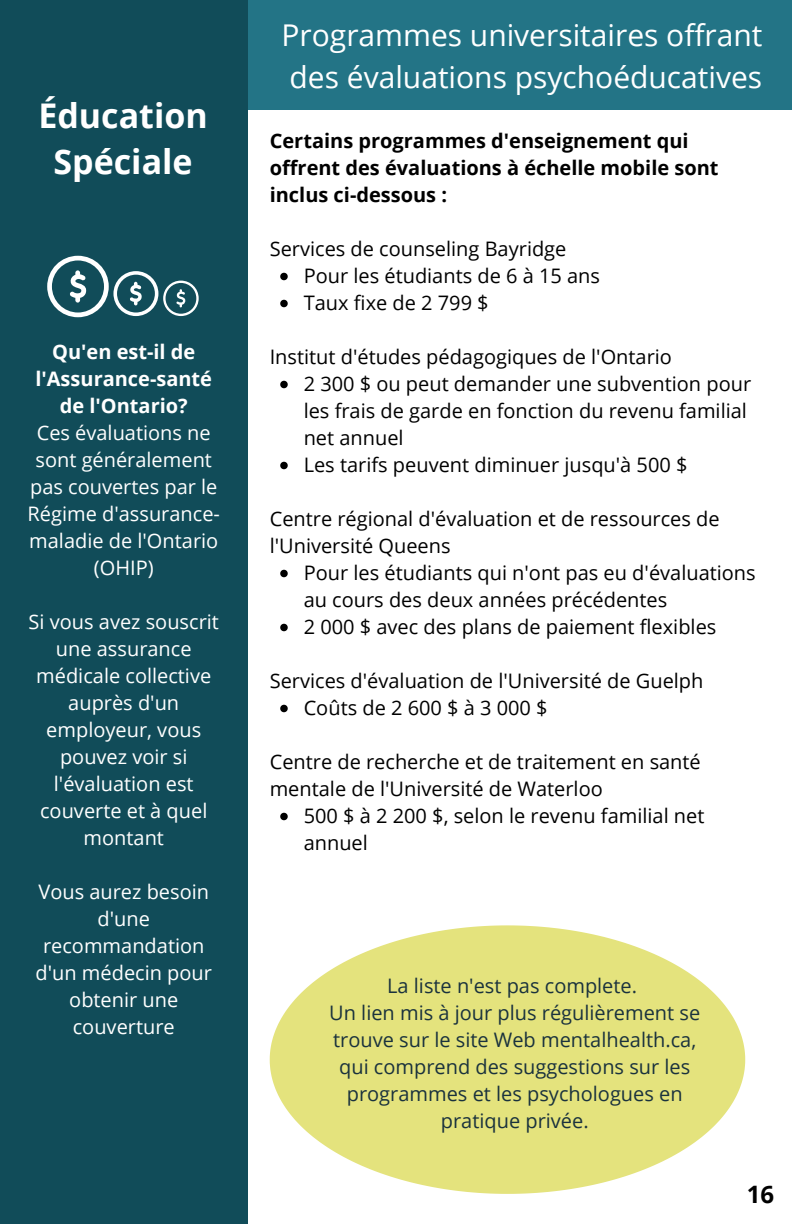
<style>
.page{position:relative;width:792px;height:1224px;background:#fff}
.page>*{position:absolute;margin:0;border:0;box-sizing:border-box;transform-origin:0 0}
.t1{font:700 34px/46.4px "Open Sans";color:#fff;text-align:center}
.t2{font:30px/42px "Open Sans";color:#fff}
.t3{font:700 24px "Open Sans";color:#000}
.t4{font:20px/27px "Open Sans";color:#000}
.t5{font:20px/27px "Open Sans";color:#fff;text-align:center}
.t6{font:20px/27px "Open Sans";color:#1a323d;text-align:center}
.t7{font:700 20px/27px "Open Sans";color:#000}
.t8{font:700 20px/27px "Open Sans";color:#fff;text-align:center}
</style>
<div class="page">
<div style="left:238px;top:0;width:554px;height:110px;background:#237486"></div>
<div style="left:0;top:0;width:247px;height:1224px;background:#114c59"></div>
<svg style="left:280px;top:273px;width:8px;height:7px"></svg>
<svg style="left:280px;top:300px;width:8px;height:7px"></svg>
<svg style="left:280px;top:381px;width:8px;height:7px"></svg>
<svg style="left:280px;top:462px;width:8px;height:7px"></svg>
<svg style="left:280px;top:570px;width:8px;height:7px"></svg>
<svg style="left:280px;top:624px;width:8px;height:7px"></svg>
<svg style="left:280px;top:705px;width:8px;height:7px"></svg>
<svg style="left:280px;top:813px;width:8px;height:7px"></svg>
<svg style="left:47px;top:256px;width:152px;height:61px"></svg>
<svg style="left:270px;top:925px;width:475px;height:269px;fill:#e4e37d"></svg>
<h1 class="t1" style="left:38px;top:91px;width:171px">Éducation<br>Spéciale</h1>
<p class="t8" style="left:35px;top:338px;width:178px">Qu'en est-il de l'Assurance-santé de l'Ontario?</p>
<p class="t5" style="left:28px;top:419px;width:194px">Ces évaluations ne sont généralement pas couvertes par le<br>Régime d'assurance&shy;maladie de l'Ontario (OHIP)</p>
<p class="t5" style="left:29px;top:608px;width:192px">Si vous avez souscrit une assurance médicale collective auprès d'un employeur, vous pouvez voir si l'évaluation est couverte et à quel montant</p>
<p class="t5" style="left:36px;top:878px;width:178px">Vous aurez besoin d'une recommandation d'un médecin pour obtenir une couverture</p>
<h2 class="t2" style="left:282px;top:13px;width:483px">Programmes universitaires offrant des évaluations psychoéducatives</h2>
<p class="t7" style="left:270px;top:127px;width:450px">Certains programmes d'enseignement qui offrent des évaluations à échelle mobile sont inclus ci-dessous :</p>
<p class="t4" style="left:270px;top:235px;width:298px">Services de counseling Bayridge</p>
<p class="t4" style="left:304px;top:262px;width:298px">Pour les étudiants de 6 à 15 ans<br>Taux fixe de 2 799 $</p>
<p class="t4" style="left:270px;top:343px;width:404px">Institut d'études pédagogiques de l'Ontario</p>
<p class="t4" style="left:304px;top:370px;width:449px">2 300 $ ou peut demander une subvention pour les frais de garde en fonction du revenu familial net annuel<br>Les tarifs peuvent diminuer jusqu'à 500 $</p>
<p class="t4" style="left:270px;top:505px;width:451px">Centre régional d'évaluation et de ressources de l'Université Queens</p>
<p class="t4" style="left:304px;top:559px;width:454px">Pour les étudiants qui n'ont pas eu d'évaluations au cours des deux années précédentes<br>2 000 $ avec des plans de paiement flexibles</p>
<p class="t4" style="left:270px;top:667px;width:435px">Services d'évaluation de l'Université de Guelph</p>
<p class="t4" style="left:304px;top:694px;width:245px">Coûts de 2 600 $ à 3 000 $</p>
<p class="t4" style="left:270px;top:748px;width:433px">Centre de recherche et de traitement en santé mentale de l'Université de Waterloo</p>
<p class="t4" style="left:304px;top:802px;width:402px">500 $ à 2 200 $, selon le revenu familial net annuel</p>
<p class="t6" style="left:329px;top:971px;width:372px">La liste n'est pas complete.<br>Un lien mis à jour plus régulièrement se trouve sur le site Web mentalhealth.ca, qui comprend des suggestions sur les programmes et les psychologues en pratique privée.</p>
<p class="t3" style="left:747px;top:1177px;width:29px">16</p>
</div>
